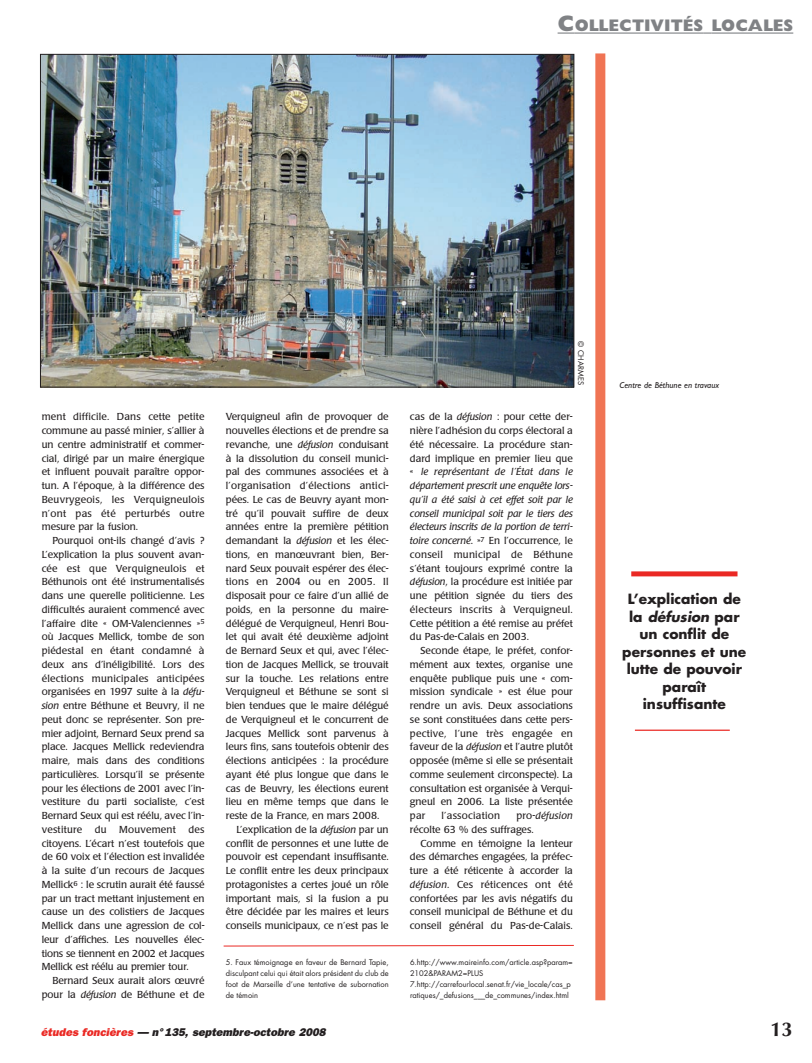
<style>
.page{position:relative;width:812px;height:1063px;background:#fff}
.page>*{position:absolute;margin:0;border:0;box-sizing:border-box;transform-origin:0 0}
.t1{font:700 20px "Optima";color:#231f20}
.t2{font:800 16.88px "Gill Sans";color:#808285}
.t3{font:700 13.75px/17.5px "Futura";color:#231f20;text-align:center}
.t4{font:italic 800 11.25px "Franklin Gothic";color:#231f20}
.t5{font:10px/13.8px "Poppl Laudatio";color:#231f20;text-align:justify}
.t6{font:10px "Poppl Laudatio";letter-spacing:.025em;color:#231f20}
.t7{font:italic 8.75px "Gill Sans";color:#231f20}
.t8{font:7.5px/11.2px "Futura";color:#231f20;text-align:justify}
.s1{font-size:22.5px}
.s2{font-style:italic}
.s3{color:#ea2924}
</style>
<div class="page">
<div style="left:595px;top:53px;width:10px;height:947px;background:#f07454"></div>
<div style="left:631px;top:571px;width:106px;height:5px;background:#ea2924"></div>
<hr style="left:634px;top:730px;width:95px;height:1px;background:#ea2924">
<svg style="left:223px;top:945px;width:351px;height:1px"></svg>
<img style="left:42px;top:56px;width:530px;height:329px">
<svg style="left:557px;top:33px;width:17px;height:1px"></svg>
<hr style="left:574px;top:33px;width:129px;height:1px;background:#808285">
<hr style="left:711px;top:33px;width:82px;height:1px;background:#808285">
<h2 class="t2" style="left:557px;top:19px;width:237px"><span class="s1">C</span>OLLECTIVITÉS LOCALES</h2>
<p class="t8" style="left:585px;top:341px;width:45px;rotate:90deg">© CHARMES</p>
<p class="t5" style="left:410px;top:411px;width:164px">cas de la <span class="s2">défusion</span> : pour cette der&shy;nière l’adhésion du corps électoral a été nécessaire. La procédure stan&shy;dard implique en premier lieu que « <span class="s2">le représentant de l’État dans le département prescrit une enquête lors&shy;qu’il a été saisi à cet effet soit par le conseil municipal soit par le tiers des électeurs inscrits de la portion de terri&shy;toire concerné</span>. »<sup>7</sup> En l’occurrence, le conseil municipal de Béthune s’étant toujours exprimé contre la <span class="s2">défusion</span>, la procédure est initiée par une pétition signée du tiers des électeurs inscrits à Verquigneul.<br>Cette pétition a été remise au préfet du Pas-de-Calais en 2003.</p>
<p class="t5" style="left:410px;top:645px;width:164px;text-indent:11px">Seconde étape, le préfet, confor&shy;mément aux textes, organise une enquête publique puis une « com&shy;mission syndicale » est élue pour rendre un avis. Deux associations se sont constituées dans cette pers&shy;pective, l’une très engagée en faveur de la <span class="s2">défusion</span> et l’autre plutôt opposée (même si elle se présentait comme seulement circonspecte). La consultation est organisée à Verqui&shy;gneul en 2006. La liste présentée par</p>
<p class="t5" style="left:226px;top:411px;width:164px">Verquigneul afin de provoquer de</p>
<p class="t5" style="left:226px;top:425px;width:164px">nouvelles élections et de prendre sa</p>
<p class="t5" style="left:226px;top:439px;width:164px">revanche, une <span class="s2">défusion</span> conduisant</p>
<p class="t5" style="left:226px;top:452px;width:164px">à la dissolution du conseil munici-</p>
<p class="t5" style="left:226px;top:466px;width:164px">pal des communes associées et à</p>
<p class="t6" style="left:226px;top:482px;width:164px">l’organisation d’élections antici-</p>
<p class="t5" style="left:226px;top:494px;width:164px">pées. Le cas de Beuvry ayant mon-</p>
<p class="t5" style="left:226px;top:507px;width:164px">tré qu’il pouvait suffire de deux</p>
<p class="t5" style="left:226px;top:521px;width:164px">années entre la première pétition</p>
<p class="t5" style="left:226px;top:535px;width:164px">demandant la <span class="s2">défusion</span> et les élec-</p>
<p class="t5" style="left:226px;top:549px;width:164px">tions, en manœuvrant bien, Ber-</p>
<p class="t5" style="left:226px;top:562px;width:164px">nard Seux pouvait espérer des élec-</p>
<p class="t6" style="left:226px;top:578px;width:164px">tions en 2004 ou en 2005. Il</p>
<p class="t5" style="left:226px;top:590px;width:164px">disposait pour ce faire d’un allié de</p>
<p class="t5" style="left:226px;top:604px;width:164px">poids, en la personne du maire-</p>
<p class="t5" style="left:226px;top:617px;width:164px">délégué de Verquigneul, Henri Bou-</p>
<p class="t5" style="left:226px;top:631px;width:164px">let qui avait été deuxième adjoint</p>
<p class="t5" style="left:226px;top:645px;width:164px">de Bernard Seux et qui, avec l’élec-</p>
<p class="t5" style="left:226px;top:659px;width:164px">tion de Jacques Mellick, se trouvait</p>
<p class="t5" style="left:226px;top:672px;width:164px">sur la touche. Les relations entre</p>
<p class="t5" style="left:226px;top:686px;width:164px">Verquigneul et Béthune se sont si</p>
<p class="t5" style="left:226px;top:700px;width:164px">bien tendues que le maire délégué</p>
<p class="t5" style="left:226px;top:714px;width:164px">de Verquigneul et le concurrent de</p>
<p class="t5" style="left:226px;top:727px;width:164px">Jacques Mellick sont parvenus à</p>
<p class="t5" style="left:226px;top:741px;width:164px">leurs fins, sans toutefois obtenir des</p>
<p class="t5" style="left:226px;top:755px;width:164px">élections anticipées : la procédure</p>
<p class="t5" style="left:226px;top:769px;width:164px">ayant été plus longue que dans le</p>
<p class="t5" style="left:226px;top:782px;width:164px">cas de Beuvry, les élections eurent</p>
<p class="t5" style="left:226px;top:796px;width:164px">lieu en même temps que dans le</p>
<p class="t5" style="left:226px;top:810px;width:155px">reste de la France, en mars 2008.</p>
<p class="t5" style="left:236px;top:824px;width:154px">L’explication de la <span class="s2">défusion</span> par un</p>
<p class="t5" style="left:226px;top:837px;width:164px">conflit de personnes et une lutte de</p>
<p class="t5" style="left:226px;top:851px;width:164px">pouvoir est cependant insuffisante.</p>
<p class="t5" style="left:226px;top:865px;width:164px">Le conflit entre les deux principaux</p>
<p class="t5" style="left:226px;top:879px;width:164px">protagonistes a certes joué un rôle</p>
<p class="t5" style="left:226px;top:892px;width:164px">important mais, si la fusion a pu</p>
<p class="t5" style="left:226px;top:906px;width:164px">être décidée par les maires et leurs</p>
<p class="t5" style="left:226px;top:920px;width:164px">conseils municipaux, ce n’est pas le</p>
<p class="t5" style="left:42px;top:411px;width:164px">ment difficile. Dans cette petite commune au passé minier, s’allier à un centre administratif et commer&shy;cial, dirigé par un maire énergique et influent pouvait paraître oppor&shy;tun. A l’époque, à la différence des Beuvrygeois, les Verquigneulois n’ont pas été perturbés outre mesure par la fusion.</p>
<p class="t5" style="left:42px;top:535px;width:164px;text-indent:11px">Pourquoi ont-ils changé d’avis ?<br>L’explication la plus souvent avan&shy;cée est que Verquigneulois et Béthunois ont été instrumentalisés dans une querelle politicienne. Les difficultés auraient commencé avec l’affaire dite « OM-Valenciennes »<sup>5 </sup>où Jacques Mellick, tombe de son piédestal en étant condamné à deux ans d’inéligibilité. Lors des élections municipales anticipées organisées en 1997 suite à la <span class="s2">défu&shy;sion</span> entre Béthune et Beuvry, il ne peut donc se représenter. Son pre&shy;mier adjoint, Bernard Seux prend sa place. Jacques Mellick redeviendra maire, mais dans des conditions particulières. Lorsqu’il se présente pour les élections de 2001 avec l’in&shy;vestiture du parti socialiste, c’est Bernard Seux qui est réélu, avec l’in&shy;vestiture du Mouvement des citoyens. L’écart n’est toutefois que de 60 voix et l’élection est invalidée à la suite d’un recours de Jacques Mellick<sup>6</sup> : le scrutin aurait été faussé par un tract mettant injustement en cause un des colistiers de Jacques Mellick dans une agression de col&shy;leur d’affiches. Les nouvelles élec&shy;tions se tiennent en 2002 et Jacques Mellick est réélu au premier tour.</p>
<p class="t5" style="left:42px;top:975px;width:164px;text-align:right">Bernard Seux aurait alors œuvré pour la <span class="s2">défusion</span> de Béthune et de</p>
<p class="t5" style="left:410px;top:810px;width:164px;text-indent:106px">pro-<span class="s2">défusion </span>récolte 63 % des suffrages.</p>
<p class="t5" style="left:410px;top:837px;width:164px;text-indent:11px">Comme en témoigne la lenteur des démarches engagées, la préfec&shy;ture a été réticente à accorder la <span class="s2">défusion</span>. Ces réticences ont été confortées par les avis négatifs du conseil municipal de Béthune et du conseil général du Pas-de-Calais.</p>
<p class="t6" style="left:441px;top:812px;width:60px">l’association</p>
<p class="t8" style="left:226px;top:957px;width:164px">5. Faux témoignage en faveur de Bernard Tapie, disculpant celui qui était alors président du club de foot de Marseille d’une tentative de subornation de témoin</p>
<p class="t8" style="left:410px;top:957px;width:164px;text-align:left">6.http://www.maireinfo.com/article.asp?param= 2102&amp;PARAM2=PLUS 7.http://carrefourlocal.senat.fr/vie_locale/cas_p ratiques/_defusions___de_communes/index.html</p>
<p class="t4" style="left:41px;top:1029px;width:288px"><span class="s3">études foncières</span> — n°135, septembre-octobre 2008</p>
<p class="t7" style="left:619px;top:382px;width:101px">Centre de Béthune en travaux</p>
<h3 class="t3" style="left:622px;top:592px;width:125px">L’explication de<br>l a <span class="s2">défusion</span> p a r un conflit de personnes et une lutte de pouvoir paraît insuffisante</h3>
<h1 class="t1" style="left:770px;top:1021px;width:24px">13</h1>
</div>
